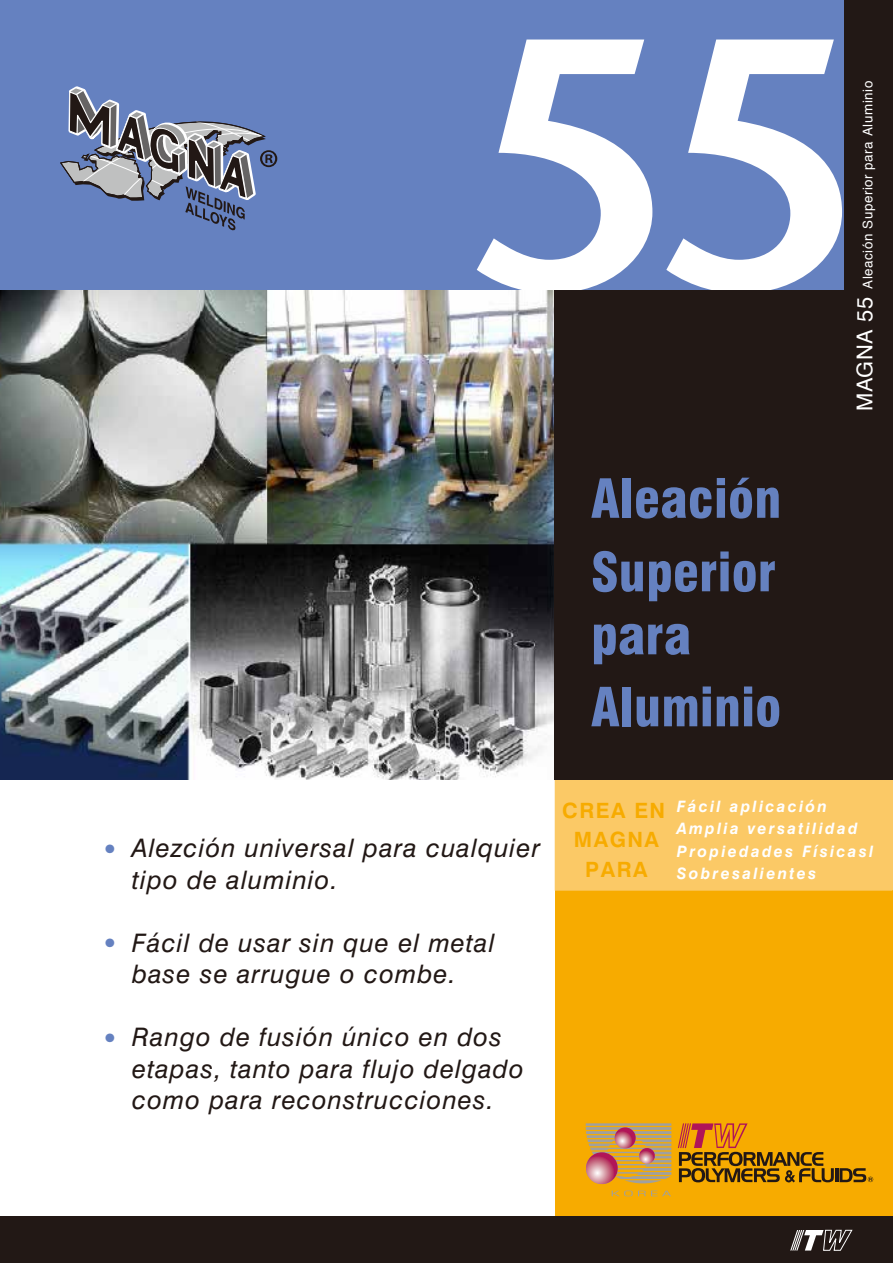
<style>
.page{position:relative;width:893px;height:1263px;background:#fff}
.page>*{position:absolute;margin:0;border:0;box-sizing:border-box;transform-origin:0 0}
.t1{font:600 356.4px "Stone Sans";color:#fff}
.t2{font:900 condensed 52.5px/73.5px "Swiss 721 BT";letter-spacing:.005em;color:#6581c0}
.t3{font:italic 30px "Swiss 721 BT";color:#6581c0}
.t4{font:italic 25.5px/31.5px "Swiss 721 BT";letter-spacing:.045em;color:#221815}
.t5{font:700 21.15px/29.2px "Swiss 721 BT";letter-spacing:.07em;color:#f7ab00;text-align:center}
.t6{font:italic 700 15.75px/22.5px "Swiss 721 BT";letter-spacing:.145em;color:#fff}
.t7{font:13.35px "Helvetica";letter-spacing:.045em;color:#fff}
.s1{font-size:21.9px}
</style>
<div class="page">
<div style="left:0;top:0;width:892px;height:371px;background:#6581c0"></div>
<div style="left:555px;top:668px;width:338px;height:593px;background:#f7ab00"></div>
<div style="left:0;top:1216px;width:893px;height:47px;background:#221815"></div>
<div style="left:555px;top:779px;width:338px;height:111px;background:#fbc966"></div>
<div style="left:555px;top:779px;width:337px;height:111px;border:1px solid #fbc966"></div>
<svg style="left:790px;top:1230px;width:63px;height:21px"></svg>
<img style="left:0;top:290px;width:555px;height:489px">
<div style="left:555px;top:290px;width:338px;height:489px;background:#221815"></div>
<div style="left:844px;top:0;width:49px;height:677px;background:#221815"></div>
<svg style="left:585px;top:1123px;width:86px;height:73px"></svg>
<svg style="left:678px;top:1123px;width:195px;height:59px"></svg>
<svg style="left:60px;top:86px;width:217px;height:239px"></svg>
<h1 class="t1" style="left:466px;top:-57px;width:396px">55</h1>
<p class="t7" style="left:858px;top:411px;width:332px;rotate:-90deg"><span class="s1">MAGNA 55</span> Aleación Superior para Aluminio</p>
<h2 class="t2" style="left:591px;top:462px;width:192px">Aleación<br>Superior</h2>
<h2 class="t2" style="left:591px;top:599px;width:192px;line-height:72px">para<br>Aluminio</h2>
<p class="t3" style="left:101px;top:831px;width:19px">•</p>
<p class="t3" style="left:101px;top:925px;width:19px">•</p>
<p class="t3" style="left:101px;top:1020px;width:19px">•</p>
<p class="t4" style="left:132px;top:832px;width:409px">Alezción universal para cualquier tipo de aluminio.</p>
<p class="t4" style="left:132px;top:927px;width:364px">Fácil de usar sin que el metal base se arrugue o combe.</p>
<p class="t4" style="left:132px;top:1021px;width:393px">Rango de fusión único en dos etapas, tanto para flujo delgado como para reconstrucciones.</p>
<p class="t5" style="left:562px;top:796px;width:104px">CREA EN<br>MAGNA<br>PARA</p>
<p class="t6" style="left:677px;top:795px;width:198px">Fácil aplicación<br>Amplia versatilidad<br>Propiedades Físicasl<br>Sobresalientes</p>
</div>
